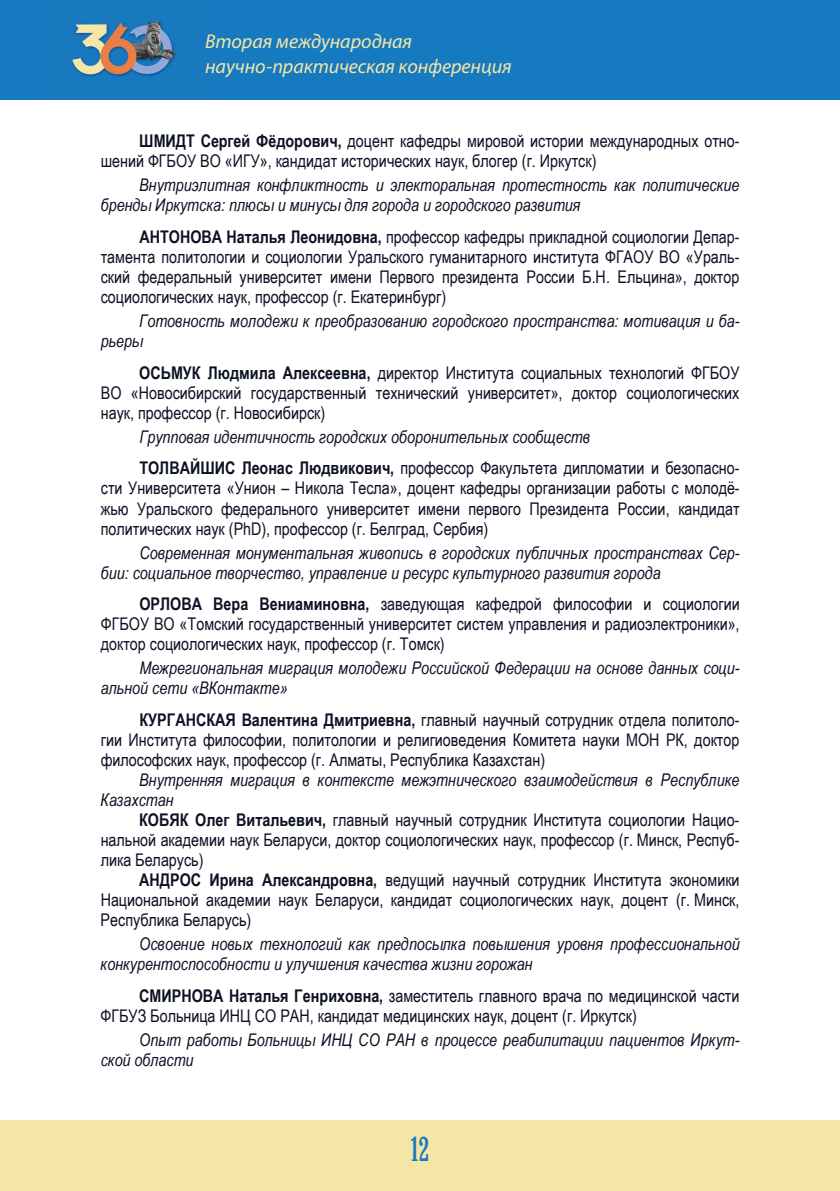
<style>
.page{position:relative;width:840px;height:1191px;background:#fff}
.page>*{position:absolute;margin:0;border:0;box-sizing:border-box;transform-origin:0 0}
.t1{font:34px "Bruskovaya Compressed Plain";color:#177ac0}
.t2{font:italic 20px/25px "Myriad Pro";letter-spacing:-.005em;color:#f5e6a7}
.t3{font:17.4px/20px "Arial Narrow";color:#0c1124;text-align:justify}
.t4{font:italic 17.4px/20px "Arial Narrow";color:#0c1124}
.s1{font-weight:700}
.s2{font-weight:700;font-style:normal}
.s3{font-style:normal}
</style>
<div class="page">
<div style="left:0;top:0;width:839px;height:99px;background:#157abf"></div>
<div style="left:0;top:1120px;width:839px;height:71px;background:#f5e6a7"></div>
<img style="left:72px;top:20px;width:104px;height:56px">
<p class="t2" style="left:205px;top:28px;width:308px">Вторая международная научно-практическая конференция</p>
<p class="t3" style="left:101px;top:131px;width:640px;text-indent:39px"><span class="s1">ШМИДТ Сергей Фёдорович,</span> доцент кафедры мировой истории международных отно&shy;шений ФГБОУ ВО «ИГУ», кандидат исторических наук, блогер (г. Иркутск)</p>
<p class="t4" style="left:101px;top:175px;width:639px;text-indent:39px">Внутриэлитная конфликтность и электоральная протестность как политические бренды Иркутска: плюсы и минусы для города и городского развития</p>
<p class="t3" style="left:101px;top:226px;width:640px;text-indent:39px"><span class="s1">АНТОНОВА Наталья Леонидовна,</span> профессор кафедры прикладной социологии Депар&shy;тамента политологии и социологии Уральского гуманитарного института ФГАОУ ВО «Ураль&shy;ский федеральный университет имени Первого президента России Б.Н. Ельцина», доктор социологических наук, профессор (г. Екатеринбург)</p>
<p class="t4" style="left:101px;top:310px;width:640px;text-indent:38px">Готовность молодежи к преобразованию городского пространства: мотивация и ба&shy;рьеры</p>
<p class="t3" style="left:101px;top:362px;width:640px;text-indent:38px"><span class="s1">ОСЬМУК Людмила Алексеевна,</span> директор Института социальных технологий ФГБОУ ВО «Новосибирский государственный технический университет», доктор социологических наук, профессор (г. Новосибирск)</p>
<p class="t4" style="left:139px;top:420px;width:601px;line-height:31.6px">Групповая идентичность городских оборонительных сообществ<br><span class="s2">ТОЛВАЙШИС Леонас Людвикович,</span> <span class="s3">профессор Факультета дипломатии и безопасно-</span></p>
<p class="t3" style="left:101px;top:478px;width:640px">сти Университета «Унион – Никола Тесла», доцент кафедры организации работы с молодё&shy;жью Уральского федерального университет имени первого Президента России, кандидат политических наук (PhD), профессор (г. Белград, Сербия)</p>
<p class="t4" style="left:101px;top:542px;width:639px;text-indent:38px">Современная монументальная живопись в городских публичных пространствах Сер&shy;бии: социальное творчество, управление и ресурс культурного развития города</p>
<p class="t3" style="left:101px;top:593px;width:640px;text-indent:39px"><span class="s1">ОРЛОВА Вера Вениаминовна,</span> заведующая кафедрой философии и социологии ФГБОУ ВО «Томский государственный университет систем управления и радиоэлектроники», доктор социологических наук, профессор (г. Томск)</p>
<p class="t4" style="left:101px;top:658px;width:639px;text-indent:38px">Межрегиональная миграция молодежи Российской Федерации на основе данных соци&shy;альной сети «ВКонтакте»</p>
<p class="t3" style="left:101px;top:709px;width:640px;text-indent:39px"><span class="s1">КУРГАНСКАЯ Валентина Дмитриевна,</span> главный научный сотрудник отдела политоло&shy;гии Института философии, политологии и религиоведения Комитета науки МОН РК, доктор философских наук, профессор (г. Алматы, Республика Казахстан)</p>
<p class="t4" style="left:101px;top:769px;width:640px;text-indent:39px">Внутренняя миграция в контексте межэтнического взаимодействия в Республике<br>Казахстан</p>
<p class="t3" style="left:101px;top:809px;width:640px;text-indent:39px"><span class="s1">КОБЯК Олег Витальевич,</span> главный научный сотрудник Института социологии Нацио&shy;нальной академии наук Беларуси, доктор социологических наук, профессор (г. Минск, Респуб&shy;лика Беларусь)</p>
<p class="t3" style="left:101px;top:869px;width:640px;text-indent:39px"><span class="s1">АНДРОС Ирина Александровна,</span> ведущий научный сотрудник Института экономики Национальной академии наук Беларуси, кандидат социологических наук, доцент (г. Минск, Республика Беларусь)</p>
<p class="t4" style="left:101px;top:934px;width:640px;text-indent:39px">Освоение новых технологий как предпосылка повышения уровня профессиональной конкурентоспособности и улучшения качества жизни горожан</p>
<p class="t3" style="left:101px;top:985px;width:640px;text-indent:39px"><span class="s1">СМИРНОВА Наталья Генриховна,</span> заместитель главного врача по медицинской части<br>ФГБУЗ Больница ИНЦ СО РАН, кандидат медицинских наук, доцент (г. Иркутск)</p>
<p class="t4" style="left:101px;top:1029px;width:640px;text-indent:38px">Опыт работы Больницы ИНЦ СО РАН в процессе реабилитации пациентов Иркут&shy;ской области</p>
<h1 class="t1" style="left:410px;top:1131px;width:20px">12</h1>
</div>
